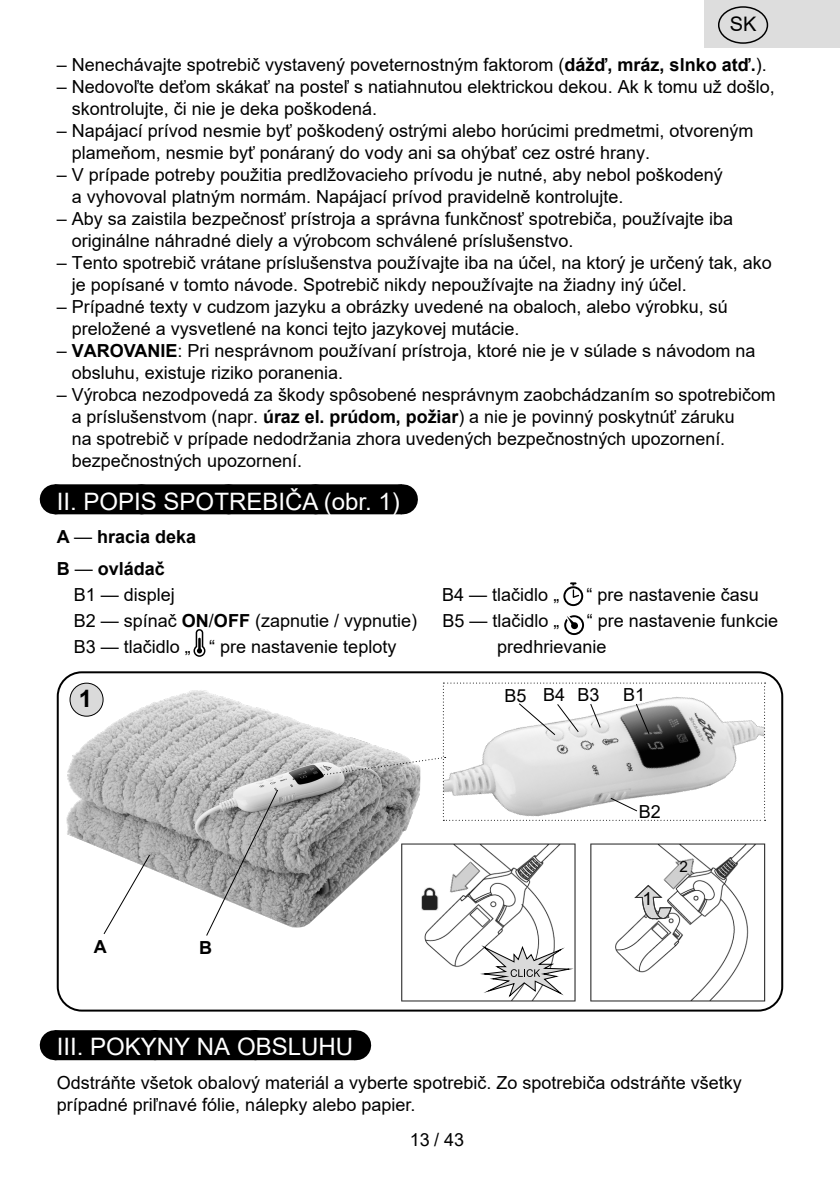
<style>
.page{position:relative;width:840px;height:1191px;background:#fff}
.page>*{position:absolute;margin:0;border:0;box-sizing:border-box;transform-origin:0 0}
.Grafický_nadpis_ETA{font:24px "Arial";color:#fff}
.Normální{font:700 24px "Arial";color:#000}
.t1{font:20px "Arial";color:#000}
.Normální-2{font:18px/22px "Arial";color:#000}
._3_Text{font:18px/22px "Arial";color:#000}
._3_Text-2{font:700 18px "Arial";color:#000}
._3_Text-3{font:15.4px "Arial";color:#000}
.s1{font-weight:700}
.s2{font-weight:400}
</style>
<div class="page">
<div style="left:55px;top:484px;width:346px;height:30px;background:#000"></div>
<svg style="left:141px;top:484px;width:217px;height:1px"></svg>
<hr style="left:401px;top:484px;width:1px;height:30px;background:#000">
<div style="left:55px;top:1030px;width:300px;height:30px;background:#000"></div>
<svg style="left:155px;top:1030px;width:150px;height:1px"></svg>
<hr style="left:355px;top:1030px;width:1px;height:30px;background:#000">
<svg style="left:563px;top:582px;width:20px;height:24px"></svg>
<svg style="left:564px;top:615px;width:19px;height:20px"></svg>
<svg style="left:193px;top:629px;width:12px;height:28px"></svg>
<img style="left:401px;top:843px;width:365px;height:159px">
<img style="left:66px;top:690px;width:355px;height:237px">
<svg style="left:103px;top:853px;width:48px;height:81px"></svg>
<svg style="left:205px;top:788px;width:74px;height:148px"></svg>
<svg style="left:293px;top:682px;width:472px;height:139px"></svg>
<img style="left:420px;top:883px;width:22px;height:31px">
<svg style="left:479px;top:945px;width:94px;height:53px"></svg>
<svg style="left:634px;top:884px;width:37px;height:35px"></svg>
<img style="left:654px;top:844px;width:50px;height:50px">
<img style="left:435px;top:852px;width:50px;height:51px">
<div style="left:57px;top:671px;width:725px;height:340px;border:2px solid #000;border-radius:24px"></div>
<div style="left:70px;top:683px;width:33px;height:33px;background:#dadada;border-radius:50%"></div>
<div style="left:69px;top:682px;width:34px;height:34px;border:1px solid #000;border-radius:50%"></div>
<div style="left:704px;top:0;width:135px;height:48px;background:#ddd"></div>
<div style="left:717px;top:6px;width:50px;height:38px;border:1px solid #000;border-radius:50%"></div>
<p class="t1" style="left:729px;top:10px;width:28px">SK</p>
<p class="Normální-2" style="left:57px;top:54px;width:711px">– Nenechávajte spotrebič vystavený poveternostným faktorom (<span class="s1">dážď, mráz, slnko atď.</span>).</p>
<p class="Normální-2" style="left:72px;top:76px;width:704px;text-indent:-15px">– Nedovoľte deťom skákať na posteľ s natiahnutou elektrickou dekou. Ak k tomu už došlo, skontrolujte, či nie je deka poškodená.</p>
<p class="Normální-2" style="left:72px;top:120px;width:682px;text-indent:-15px">– Napájací prívod nesmie byť poškodený ostrými alebo horúcimi predmetmi, otvoreným plameňom, nesmie byť ponáraný do vody ani sa ohýbať cez ostré hrany.</p>
<p class="Normální-2" style="left:72px;top:164px;width:652px;text-indent:-15px">– V prípade potreby použitia predlžovacieho prívodu je nutné, aby nebol poškodený a vyhovoval platným normám. Napájací prívod pravidelně kontrolujte.</p>
<p class="Normální-2" style="left:72px;top:208px;width:662px;text-indent:-15px">– Aby sa zaistila bezpečnosť prístroja a správna funkčnosť spotrebiča, používajte iba originálne náhradné diely a výrobcom schválené príslušenstvo.</p>
<p class="Normální-2" style="left:72px;top:252px;width:701px;text-indent:-15px">– Tento spotrebič vrátane príslušenstva používajte iba na účel, na ktorý je určený tak, ako je popísané v tomto návode. Spotrebič nikdy nepoužívajte na žiadny iný účel.</p>
<p class="Normální-2" style="left:72px;top:296px;width:657px;text-indent:-15px">– Prípadné texty v cudzom jazyku a obrázky uvedené na obaloch, alebo výrobku, sú preložené a vysvetlené na konci tejto jazykovej mutácie.</p>
<p class="Normální-2" style="left:72px;top:340px;width:684px;text-indent:-15px">– <span class="s1">VAROVANIE</span>: Pri nesprávnom používaní prístroja, ktoré nie je v súlade s návodom na obsluhu, existuje riziko poranenia.</p>
<p class="Normální-2" style="left:72px;top:384px;width:705px;text-indent:-15px">– Výrobca nezodpovedá za škody spôsobené nesprávnym zaobchádzaním so spotrebičom a príslušenstvom (napr. <span class="s1">úraz el. prúdom, požiar</span>) a nie je povinný poskytnúť záruku<br>na spotrebič v prípade nedodržania zhora uvedených bezpečnostných upozornení. bezpečnostných upozornení.</p>
<p class="Grafický_nadpis_ETA" style="left:57px;top:484px;width:344px">II. POPIS SPOTREBIČA (obr. 1)</p>
<p class="_3_Text-2" style="left:57px;top:524px;width:141px">A <span class="s2">—</span> hracia deka</p>
<p class="_3_Text-2" style="left:57px;top:556px;width:110px">B <span class="s2">—</span> ovládač</p>
<p class="_3_Text" style="left:74px;top:583px;width:103px">B1 — displej</p>
<p class="_3_Text" style="left:442px;top:583px;width:119px">B4 — tlačidlo „</p>
<p class="_3_Text" style="left:586px;top:583px;width:174px">“ pre nastavenie času</p>
<p class="_3_Text" style="left:74px;top:609px;width:345px">B2 — spínač <span class="s1">ON</span>/<span class="s1">OFF</span> (zapnutie / vypnutie)</p>
<p class="_3_Text" style="left:442px;top:609px;width:119px">B5 — tlačidlo „</p>
<p class="_3_Text" style="left:586px;top:609px;width:193px">“ pre nastavenie funkcie</p>
<p class="_3_Text" style="left:74px;top:635px;width:324px">B3 — tlačidlo „ “ pre nastavenie teploty</p>
<p class="_3_Text" style="left:497px;top:635px;width:111px">predhrievanie</p>
<p class="Normální" style="left:79px;top:682px;width:15px">1</p>
<p class="_3_Text-2" style="left:94px;top:934px;width:14px">A</p>
<p class="_3_Text-2" style="left:199px;top:934px;width:14px">B</p>
<p class="_3_Text" style="left:504px;top:684px;width:24px">B5</p>
<p class="_3_Text" style="left:542px;top:683px;width:24px">B4</p>
<p class="_3_Text" style="left:577px;top:684px;width:24px">B3</p>
<p class="_3_Text" style="left:623px;top:684px;width:24px">B1</p>
<p class="_3_Text" style="left:638px;top:800px;width:24px">B2</p>
<p class="_3_Text" style="left:642px;top:887px;width:12px">1</p>
<p class="_3_Text-3" style="left:679px;top:855px;width:10px">2</p>
<p class="Grafický_nadpis_ETA" style="left:57px;top:1030px;width:298px">III. POKYNY NA OBSLUHU</p>
<p class="_3_Text" style="left:57px;top:1071px;width:686px">Odstráňte všetok obalový materiál a vyberte spotrebič. Zo spotrebiča odstráňte všetky prípadné priľnavé fólie, nálepky alebo papier.</p>
<p class="Normální-2" style="left:410px;top:1128px;width:56px">13 / 43</p>
</div>
